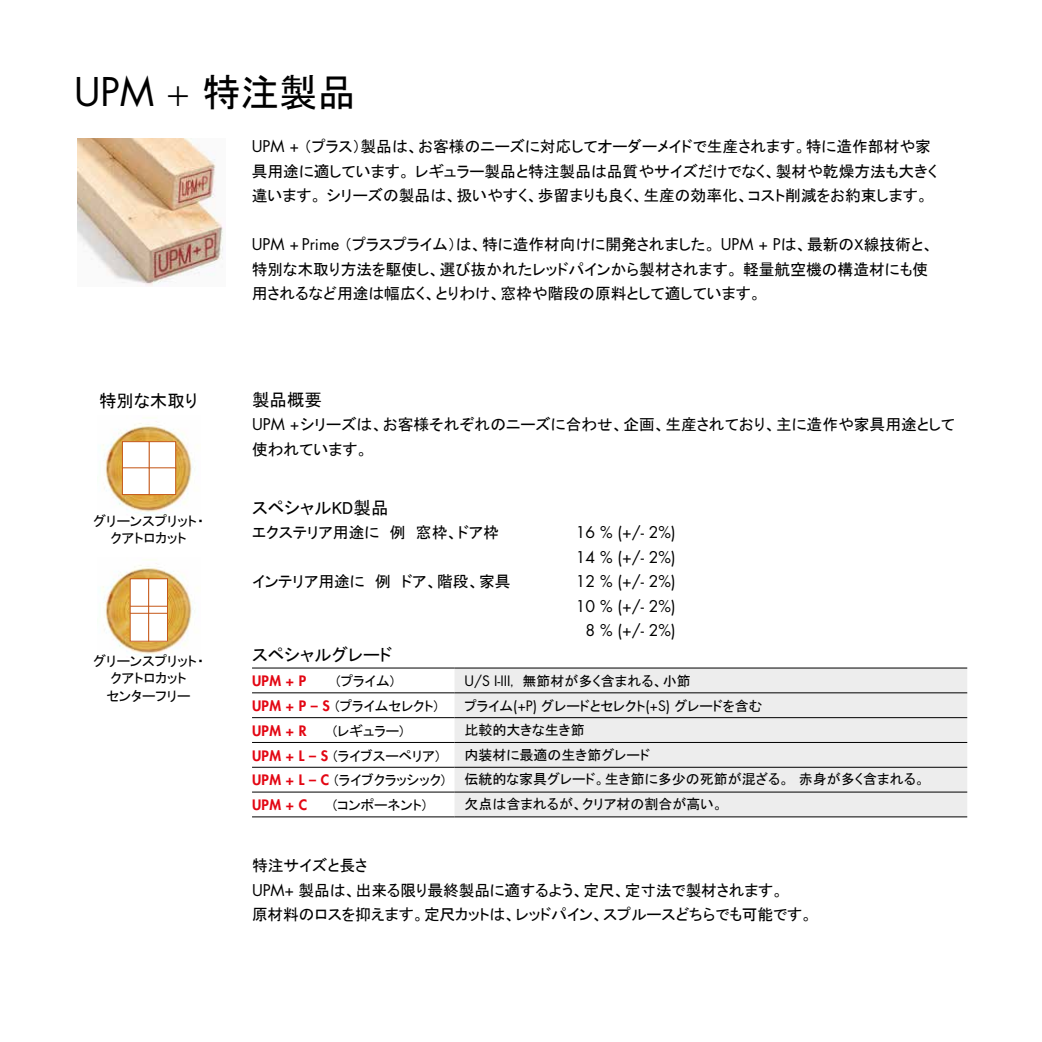
<style>
.page{position:relative;width:1042px;height:1042px;background:#fff}
.page>*{position:absolute;margin:0;border:0;box-sizing:border-box;transform-origin:0 0}
.t1{font:38.5px "MS P Gothic";color:#000}
.t2{font:17.5px "MS P Gothic";color:#000}
.t3{font:15.75px/24.5px "MS P Gothic";color:#000}
.t4{font:15.75px/24.5px "Futura Std";color:#000}
.t5{font:14px/17.5px "MS P Gothic";color:#000;text-align:center}
.t6{font:800 14px "Futura Std";letter-spacing:.025em;color:#e30613}
.s1{font-family:"Futura Std"}
.s2{font-family:"Futura Std";font-weight:300}
.s3{font-family:"Futura Std";font-weight:800;color:#e30613}
</style>
<div class="page">
<img style="left:78px;top:138px;width:145px;height:148px">
<img style="left:101px;top:421px;width:91px;height:94px">
<div style="left:149px;top:441px;width:27px;height:28px;background:#fff;border:1px solid #c55818"></div>
<div style="left:149px;top:467px;width:27px;height:28px;background:#fff;border:1px solid #c55818"></div>
<div style="left:122px;top:441px;width:27px;height:28px;background:#fff;border:1px solid #c55818"></div>
<div style="left:122px;top:467px;width:27px;height:28px;background:#fff;border:1px solid #c55818"></div>
<img style="left:101px;top:563px;width:91px;height:94px">
<div style="left:130px;top:579px;width:19px;height:62px;background:#fff"></div>
<div style="left:149px;top:579px;width:18px;height:62px;background:#fff"></div>
<svg style="left:130px;top:591px;width:36px;height:37px"></svg>
<div style="left:148px;top:578px;width:20px;height:63px;border:1px solid #c55818"></div>
<div style="left:454px;top:669px;width:513px;height:147px;background:#ededed"></div>
<hr style="left:252px;top:668px;width:202px;height:1px;background:#000">
<hr style="left:454px;top:668px;width:513px;height:1px;background:#000">
<hr style="left:252px;top:692px;width:202px;height:1px;background:#000">
<hr style="left:454px;top:692px;width:513px;height:1px;background:#000">
<hr style="left:252px;top:717px;width:202px;height:1px;background:#000">
<hr style="left:454px;top:717px;width:513px;height:1px;background:#000">
<hr style="left:252px;top:742px;width:202px;height:1px;background:#000">
<hr style="left:454px;top:742px;width:513px;height:1px;background:#000">
<hr style="left:252px;top:767px;width:202px;height:1px;background:#000">
<hr style="left:454px;top:767px;width:513px;height:1px;background:#000">
<hr style="left:252px;top:792px;width:202px;height:1px;background:#000">
<hr style="left:454px;top:792px;width:513px;height:1px;background:#000">
<hr style="left:252px;top:816px;width:202px;height:1px;background:#000">
<hr style="left:454px;top:816px;width:513px;height:1px;background:#000">
<h1 class="t1" style="left:74px;top:73px;width:283px"><span class="s1">UPM</span> <span class="s2">+</span> 特注製品</h1>
<p class="t2" style="left:99px;top:392px;width:100px">特別な木取り</p>
<p class="t5" style="left:93px;top:512px;width:112px">グリーンスプリット・クアトロカット</p>
<p class="t5" style="left:93px;top:652px;width:112px">グリーンスプリット・クアトロカット<br>センターフリー</p>
<p class="t3" style="left:252px;top:134px;width:687px"><span class="s1">UPM +</span> （プラス）製品は、お客様のニーズに対応してオーダーメイドで生産されます。特に造作部材や家具用途に適しています。レギュラー製品と特注製品は品質やサイズだけでなく、製材や乾燥方法も大きく違います。 シリーズの製品は、扱いやすく、歩留まりも良く、生産の効率化、コスト削減をお約束します。</p>
<p class="t3" style="left:252px;top:232px;width:683px"><span class="s1">UPM + Prime</span> （プラスプライム）は、特に造作材向けに開発されました。 <span class="s1">UPM + P</span>は、最新のX線技術と、特別な木取り方法を駆使し、選び抜かれたレッドパインから製材されます。 軽量航空機の構造材にも使用されるなど用途は幅広く、とりわけ、窓枠や階段の原料として適しています。</p>
<p class="t2" style="left:252px;top:391px;width:71px">製品概要</p>
<p class="t3" style="left:252px;top:412px;width:704px"><span class="s1">UPM +</span>シリーズは、お客様それぞれのニーズに合わせ、企画、生産されており、主に造作や家具用途として使われています。</p>
<p class="t2" style="left:252px;top:499px;width:150px">スペシャルKD製品　</p>
<p class="t3" style="left:252px;top:520px;width:248px">エクステリア用途に　例　窓枠、ドア枠</p>
<p class="t4" style="left:576px;top:520px;width:101px">16 % (+/- 2%)<br>14 % (+/- 2%)</p>
<p class="t3" style="left:252px;top:569px;width:260px">インテリア用途に　例　ドア、階段、家具</p>
<p class="t4" style="left:576px;top:569px;width:101px;text-align:right">12 % (+/- 2%)<br>10 % (+/- 2%)<br>8 % (+/- 2%)</p>
<p class="t2" style="left:252px;top:646px;width:142px">スペシャルグレード</p>
<p class="t6" style="left:252px;top:672px;width:56px">UPM + P</p>
<p class="t5" style="left:337px;top:672px;width:59px">(プライム)</p>
<p class="t5" style="left:464px;top:672px;width:228px"><span class="s1">U/S I-III</span>,　無節材が多く含まれる、小節</p>
<p class="t5" style="left:252px;top:697px;width:187px"><span class="s3">UPM + P – S</span> (プライムセレクト)</p>
<p class="t5" style="left:464px;top:697px;width:300px">プライム<span class="s1">(+P)</span> グレードとセレクト<span class="s1">(+S)</span> グレードを含む</p>
<p class="t6" style="left:252px;top:722px;width:56px">UPM + R</p>
<p class="t5" style="left:333px;top:722px;width:72px">(レギュラー)</p>
<p class="t5" style="left:464px;top:721px;width:122px">比較的大きな生き節</p>
<p class="t5" style="left:252px;top:747px;width:189px"><span class="s3">UPM + L – S</span> (ライブスーペリア)</p>
<p class="t5" style="left:464px;top:746px;width:187px">内装材に最適の生き節グレード</p>
<p class="t5" style="left:252px;top:771px;width:195px"><span class="s3">UPM + L – C</span> (ライブクラッシック)</p>
<p class="t5" style="left:464px;top:770px;width:462px">伝統的な家具グレード。生き節に多少の死節が混ざる。　赤身が多く含まれる。</p>
<p class="t6" style="left:252px;top:796px;width:57px">UPM + C</p>
<p class="t5" style="left:333px;top:796px;width:94px">(コンポーネント)</p>
<p class="t5" style="left:464px;top:795px;width:260px">欠点は含まれるが、クリア材の割合が高い。</p>
<p class="t3" style="left:252px;top:853px;width:562px">特注サイズと長さ<br><span class="s1">UPM+</span> 製品は、出来る限り最終製品に適するよう、定尺、定寸法で製材されます。<br>原材料のロスを抑えます。定尺カットは、レッドパイン、スプルースどちらでも可能です。</p>
</div>
